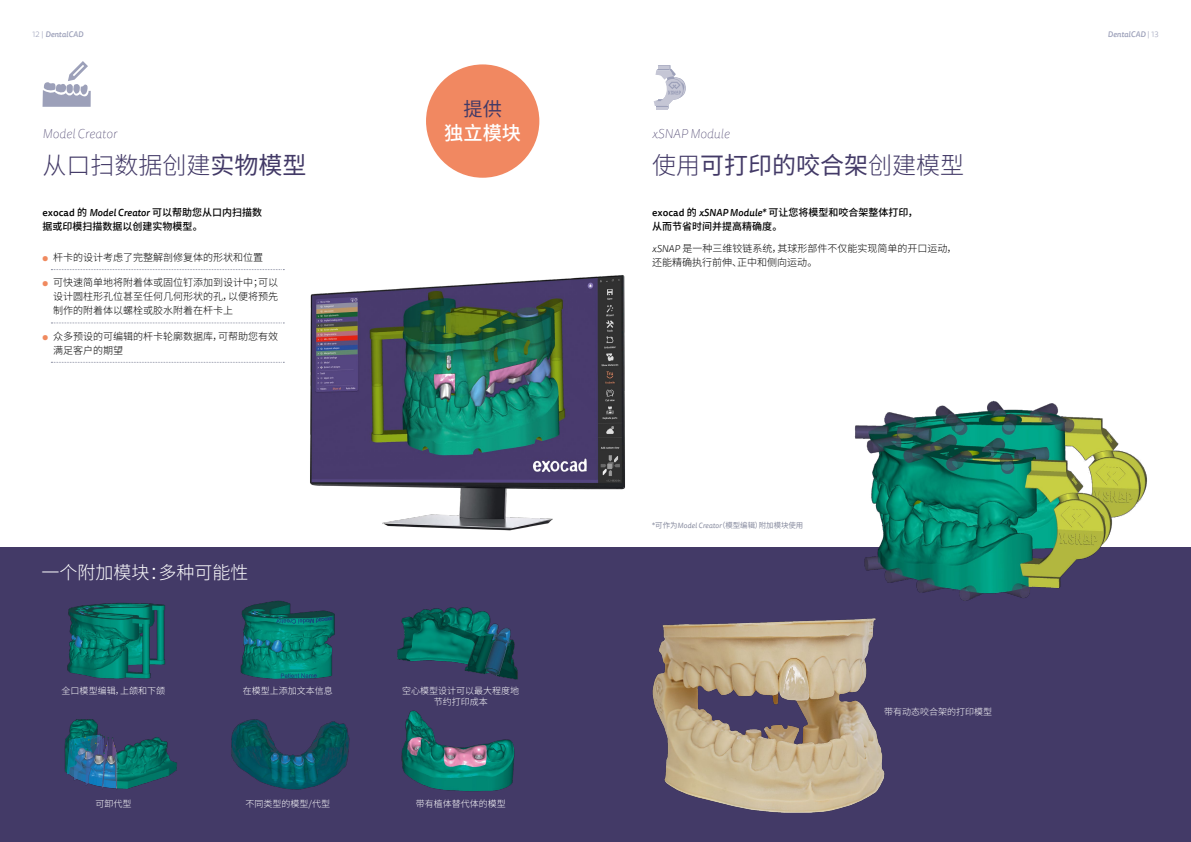
<style>
.page{position:relative;width:1191px;height:842px;background:#fff}
.page>*{position:absolute;margin:0;border:0;box-sizing:border-box;transform-origin:0 0}
.t1{font:24px "Source Han Sans CN";color:#433a67}
.t2{font:300 24px "Source Han Sans CN";color:#433a67}
.t3{font:500 19.2px "Source Han Sans CN";color:#fff}
.t4{font:19.2px "Source Han Sans CN";color:#433a67}
.t5{font:300 18px "Source Han Sans CN";color:#fff}
.t6{font:italic 100 13px "Tisa Sans Pro";color:#433a67}
.t7{font:300 10px/14px "Source Han Sans CN";color:#000}
.t8{font:500 10px/14px "Source Han Sans CN";color:#000}
.t9{font:300 9px/11px "Source Han Sans CN";color:#fff;text-align:center}
.t10{font:italic 500 8px "Tisa Sans Pro";color:#9ca0b9}
.t11{font:7.5px "Source Han Sans CN";color:#868a9e}
.s1{font-weight:300;font-style:normal}
.s2{font-weight:400}
.s3{font-family:"Tisa Sans Pro"}
.s4{font-family:"Tisa Sans Pro";font-style:italic}
.s5{font-family:"Tisa Sans Pro";color:#f08a5f}
.s6{font-weight:300}
</style>
<div class="page">
<div style="left:0;top:547px;width:1191px;height:295px;background:#433a67"></div>
<img style="left:310px;top:275px;width:315px;height:256px">
<img style="left:64px;top:719px;width:113px;height:70px">
<img style="left:231px;top:719px;width:119px;height:71px">
<img style="left:401px;top:710px;width:114px;height:82px">
<img style="left:67px;top:603px;width:98px;height:76px">
<img style="left:240px;top:600px;width:95px;height:79px">
<img style="left:397px;top:607px;width:121px;height:73px">
<svg style="left:43px;top:61px;width:48px;height:46px"></svg>
<svg style="left:653px;top:65px;width:32px;height:44px"></svg>
<img style="left:854px;top:400px;width:293px;height:201px">
<img style="left:652px;top:618px;width:233px;height:195px">
<svg style="left:51px;top:269px;width:233px;height:1px"></svg>
<svg style="left:51px;top:323px;width:233px;height:1px"></svg>
<svg style="left:51px;top:362px;width:233px;height:1px"></svg>
<svg style="left:426px;top:64px;width:113px;height:114px"></svg>
<p class="t10" style="left:32px;top:28px;width:53px"><span class="s1">12 |</span> DentalCAD</p>
<p class="t10" style="left:1107px;top:28px;width:53px">DentalCAD <span class="s1">| 13</span></p>
<h3 class="t6" style="left:43px;top:125px;width:76px">Model Creator</h3>
<h1 class="t2" style="left:43px;top:152px;width:266px">从口扫数据创建<span class="s2">实物模型</span></h1>
<p class="t8" style="left:43px;top:205px;width:221px"><span class="s3">exocad</span> 的 <span class="s4">Model Creator</span> 可以帮助您从口内扫描数据或印模扫描数据以创建实物模型。</p>
<p class="t7" style="left:43px;top:250px;width:222px"><span class="s5">●</span> 杆卡的设计考虑了完整解剖修复体的形状和位置</p>
<p class="t7" style="left:53px;top:276px;width:226px;text-align:justify;text-indent:-11px"><span class="s5">●</span> 可快速简单地将附着体或固位钉添加到设计中；可以设计圆柱形孔位甚至任何几何形状的孔，以便将预先制作的附着体以螺栓或胶水附着在杆卡上</p>
<p class="t7" style="left:53px;top:329px;width:226px;text-indent:-11px"><span class="s5">●</span> 众多预设的可编辑的杆卡轮廓数据库，可帮助您有效满足客户的期望</p>
<h2 class="t4" style="left:463px;top:98px;width:40px">提供</h2>
<h2 class="t3" style="left:444px;top:122px;width:78px">独立模块</h2>
<h3 class="t5" style="left:41px;top:562px;width:208px">一个附加模块：多种可能性</h3>
<p class="t9" style="left:62px;top:686px;width:105px">全口模型编辑，上颌和下颌</p>
<p class="t9" style="left:243px;top:686px;width:91px">在模型上添加文本信息</p>
<p class="t9" style="left:402px;top:686px;width:118px">空心模型设计可以最大程度地节约打印成本</p>
<p class="t9" style="left:95px;top:798px;width:37px">可卸代型</p>
<p class="t9" style="left:416px;top:798px;width:91px">带有植体替代体的模型</p>
<p class="t9" style="left:246px;top:798px;width:86px">不同类型的模型/代型</p>
<h3 class="t6" style="left:652px;top:125px;width:79px">xSNAP Module</h3>
<h1 class="t1" style="left:652px;top:152px;width:313px"><span class="s6">使用</span>可打印的咬合架<span class="s6">创建模型</span></h1>
<p class="t8" style="left:652px;top:205px;width:267px"><span class="s3">exocad</span> 的 <span class="s4">xSNAP Module*</span> 可让您将模型和咬合架整体打印，从而节省时间并提高精确度。</p>
<p class="t7" style="left:652px;top:242px;width:306px"><span class="s4">xSNAP</span> 是一种三维铰链系统，其球形部件不仅能实现简单的开口运动，还能精确执行前伸、正中和侧向运动。</p>
<p class="t11" style="left:652px;top:520px;width:153px"><span class="s3">*</span>可作为<span class="s4">Model Creator</span>（模型编辑）附加模块使用</p>
<p class="t9" style="left:884px;top:707px;width:109px">带有动态咬合架的打印模型</p>
</div>
